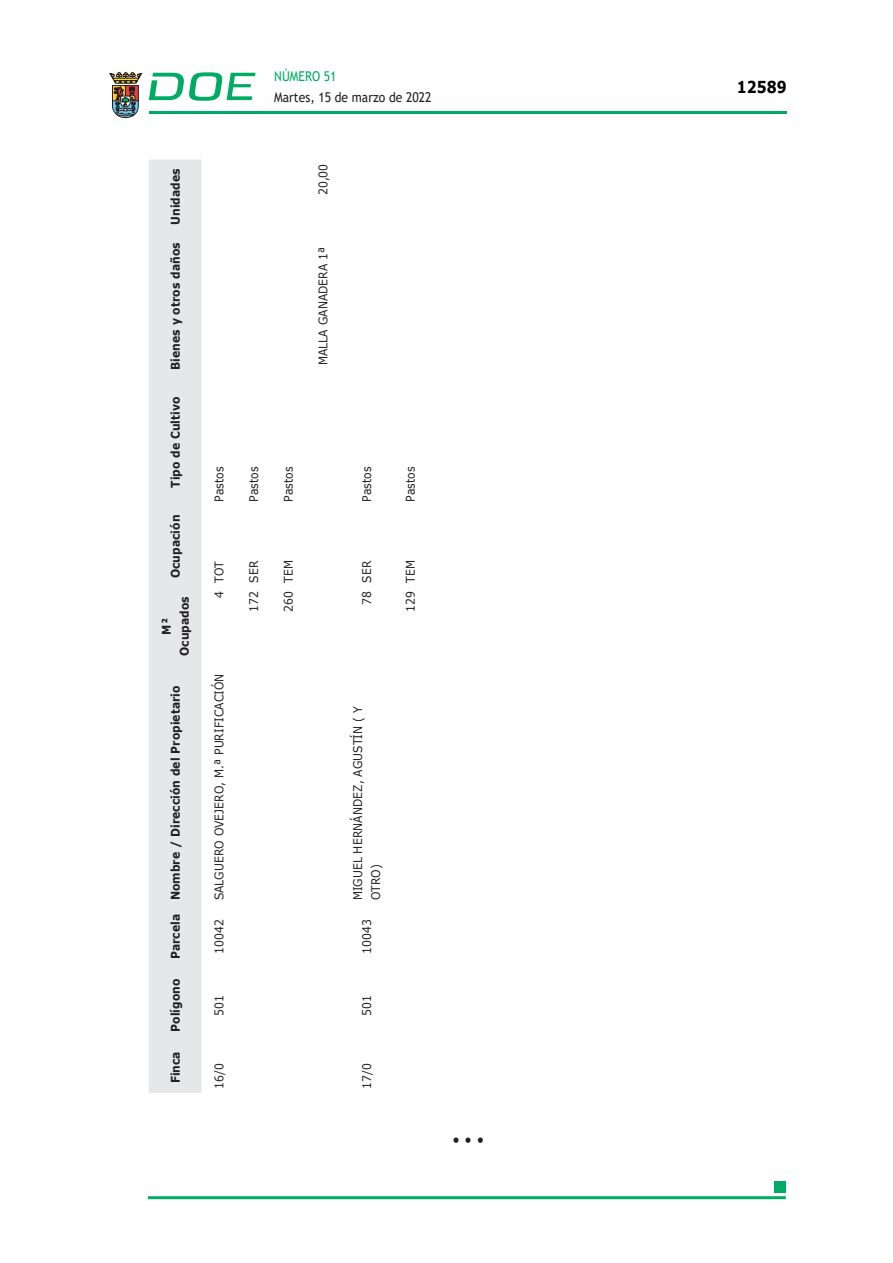
<style>
.page{position:relative;width:893px;height:1263px;background:#fff}
.page>*{position:absolute;margin:0;border:0;box-sizing:border-box;transform-origin:0 0}
.t1{font:700 16.5px "Verdana";color:#000;scale:.85 1}
.CUERPO_DE_TEXTO{font:15px "Verdana";color:#231f20;scale:.9 1}
.t2{font:13.5px "Trebuchet MS";color:#231f20;scale:.9 1}
.t3{font:13.5px "Trebuchet MS";color:#00ab67;scale:.9 1}
.CUERPO_DE_TEXTO-2{font:12px/18px "Verdana";letter-spacing:.005em;color:#231f20;scale:.9 1}
.ENCABEZADO_TABLA{font:700 12px/18px "Verdana";letter-spacing:.005em;color:#231f20;text-align:center;scale:.9 1}
</style>
<div class="page">
<hr style="left:149px;top:111px;width:638px;height:3px;background:#00ab66">
<svg style="left:109px;top:72px;width:33px;height:46px"></svg>
<svg style="left:149px;top:72px;width:106px;height:29px"></svg>
<hr style="left:148px;top:1196px;width:638px;height:3px;background:#00ab66">
<div style="left:775px;top:1181px;width:11px;height:11px;background:#00ab66"></div>
<div style="left:149px;top:159px;width:53px;height:934px;background:#e6e7e9"></div>
<p class="t3" style="left:274px;top:67px;width:71px">NÚMERO 51</p>
<p class="t2" style="left:274px;top:88px;width:176px">Martes, 15 de marzo de 2022</p>
<p class="ENCABEZADO_TABLA" style="left:166px;top:225px;width:64px;rotate:-90deg">Unidades</p>
<p class="ENCABEZADO_TABLA" style="left:166px;top:370px;width:143px;rotate:-90deg">Bienes y otros daños</p>
<p class="ENCABEZADO_TABLA" style="left:166px;top:488px;width:103px;rotate:-90deg">Tipo de Cultivo</p>
<p class="ENCABEZADO_TABLA" style="left:166px;top:578px;width:72px;rotate:-90deg">Ocupación</p>
<p class="ENCABEZADO_TABLA" style="left:157px;top:656px;width:68px;rotate:-90deg">M²<br>Ocupados</p>
<p class="ENCABEZADO_TABLA" style="left:166px;top:900px;width:240px;rotate:-90deg">Nombre / Dirección del Propietario</p>
<p class="ENCABEZADO_TABLA" style="left:166px;top:959px;width:52px;rotate:-90deg">Parcela</p>
<p class="ENCABEZADO_TABLA" style="left:166px;top:1032px;width:61px;rotate:-90deg">Polígono</p>
<p class="ENCABEZADO_TABLA" style="left:166px;top:1083px;width:37px;rotate:-90deg">Finca</p>
<p class="CUERPO_DE_TEXTO-2" style="left:210px;top:502px;width:40px;rotate:-90deg">Pastos</p>
<p class="CUERPO_DE_TEXTO-2" style="left:210px;top:583px;width:25px;rotate:-90deg">TOT</p>
<p class="CUERPO_DE_TEXTO-2" style="left:210px;top:598px;width:9px;rotate:-90deg">4</p>
<p class="CUERPO_DE_TEXTO-2" style="left:210px;top:900px;width:254px;rotate:-90deg">SALGUERO OVEJERO, M.ª PURIFICACIÓN</p>
<p class="CUERPO_DE_TEXTO-2" style="left:210px;top:954px;width:40px;rotate:-90deg">10042</p>
<p class="CUERPO_DE_TEXTO-2" style="left:210px;top:1015px;width:25px;rotate:-90deg">501</p>
<p class="CUERPO_DE_TEXTO-2" style="left:210px;top:1089px;width:30px;rotate:-90deg">16/0</p>
<p class="CUERPO_DE_TEXTO-2" style="left:245px;top:502px;width:40px;rotate:-90deg">Pastos</p>
<p class="CUERPO_DE_TEXTO-2" style="left:245px;top:583px;width:26px;rotate:-90deg">SER</p>
<p class="CUERPO_DE_TEXTO-2" style="left:245px;top:612px;width:25px;rotate:-90deg">172</p>
<p class="CUERPO_DE_TEXTO-2" style="left:314px;top:195px;width:37px;rotate:-90deg">20,00</p>
<p class="CUERPO_DE_TEXTO-2" style="left:314px;top:365px;width:133px;rotate:-90deg">MALLA GANADERA 1ª</p>
<p class="CUERPO_DE_TEXTO-2" style="left:279px;top:502px;width:40px;rotate:-90deg">Pastos</p>
<p class="CUERPO_DE_TEXTO-2" style="left:358px;top:502px;width:40px;rotate:-90deg">Pastos</p>
<p class="CUERPO_DE_TEXTO-2" style="left:401px;top:502px;width:40px;rotate:-90deg">Pastos</p>
<p class="CUERPO_DE_TEXTO-2" style="left:279px;top:583px;width:27px;rotate:-90deg">TEM</p>
<p class="CUERPO_DE_TEXTO-2" style="left:358px;top:583px;width:26px;rotate:-90deg">SER</p>
<p class="CUERPO_DE_TEXTO-2" style="left:401px;top:583px;width:27px;rotate:-90deg">TEM</p>
<p class="CUERPO_DE_TEXTO-2" style="left:279px;top:612px;width:25px;rotate:-90deg">260</p>
<p class="CUERPO_DE_TEXTO-2" style="left:358px;top:605px;width:17px;rotate:-90deg">78</p>
<p class="CUERPO_DE_TEXTO-2" style="left:401px;top:612px;width:25px;rotate:-90deg">129</p>
<p class="CUERPO_DE_TEXTO-2" style="left:349px;top:900px;width:217px;rotate:-90deg">MIGUEL HERNÁNDEZ, AGUSTÍN ( Y<br>OTRO)</p>
<p class="CUERPO_DE_TEXTO-2" style="left:358px;top:954px;width:40px;rotate:-90deg">10043</p>
<p class="CUERPO_DE_TEXTO-2" style="left:358px;top:1015px;width:25px;rotate:-90deg">501</p>
<p class="CUERPO_DE_TEXTO-2" style="left:358px;top:1089px;width:30px;rotate:-90deg">17/0</p>
<p class="CUERPO_DE_TEXTO" style="left:452px;top:1129px;width:37px">• • •</p>
<h1 class="t1" style="left:737px;top:75px;width:60px">12589</h1>
</div>
